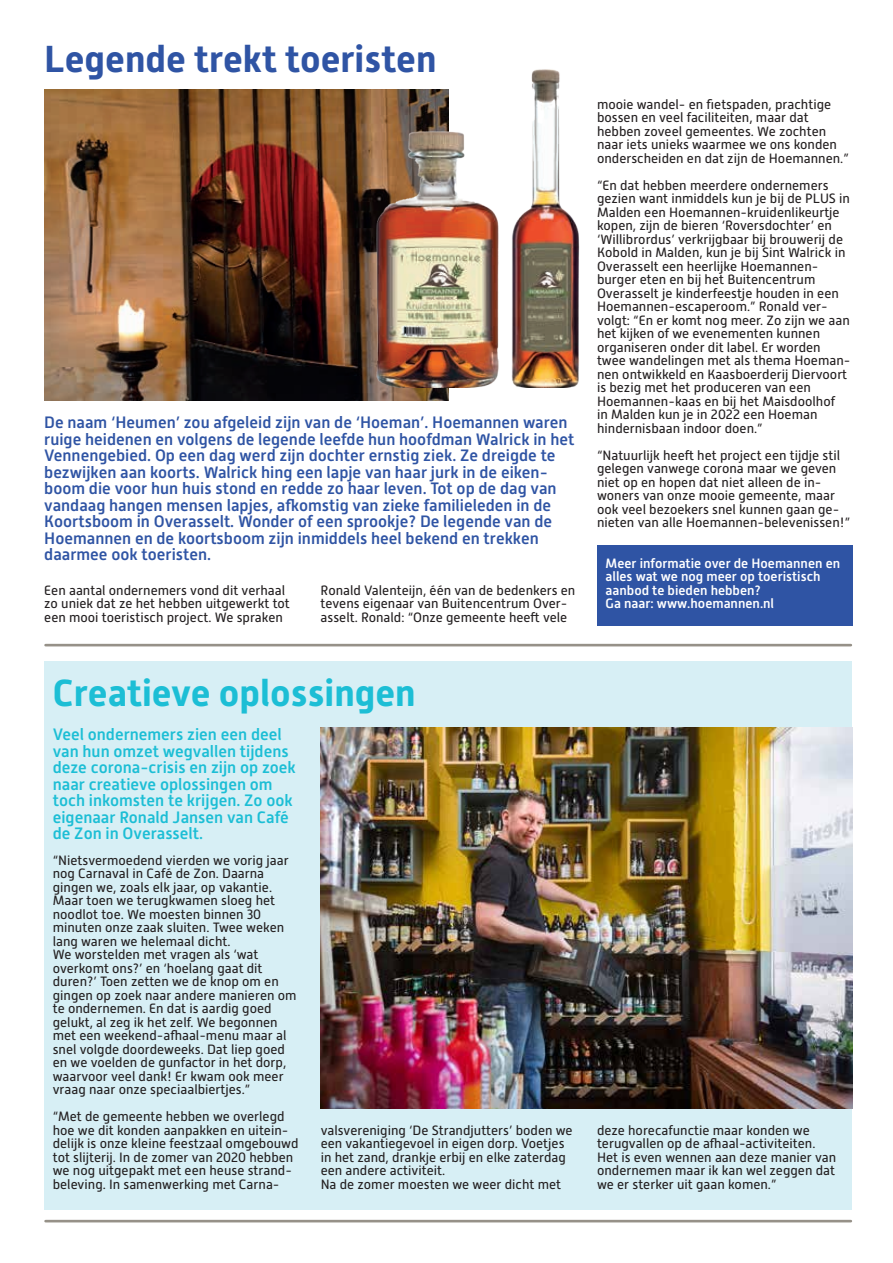
<style>
.page{position:relative;width:893px;height:1263px;background:#fff}
.page>*{position:absolute;margin:0;border:0;box-sizing:border-box;transform-origin:0 0}
.t1{font:700 37.5px "Alwyn New";color:#2f54a4}
.t2{font:700 37.5px "Alwyn New";color:#1cbed5}
.t3{font:500 16.5px/16.5px "Alwyn New";color:#2f54a4}
.t4{font:500 16.5px/16.5px "Alwyn New";color:#1cbed5}
.t5{font:13.5px/13.5px "Alwyn New";color:#231f20}
.t6{font:500 13.5px/13.5px "Alwyn New";color:#fff}
</style>
<div class="page">
<div style="left:44px;top:661px;width:808px;height:548px;background:#d7eff5"></div>
<img style="left:44px;top:90px;width:404px;height:310px">
<img style="left:354px;top:69px;width:226px;height:319px">
<img style="left:321px;top:728px;width:531px;height:380px">
<hr style="left:46px;top:1220px;width:805px;height:2px;background:#969188">
<div style="left:597px;top:545px;width:255px;height:81px;background:#2f54a4"></div>
<hr style="left:46px;top:644px;width:805px;height:2px;background:#969188">
<h1 class="t1" style="left:44px;top:37px;width:394px">Legende trekt toeristen</h1>
<p class="t3" style="left:44px;top:415px;width:532px">De naam ‘Heumen’ zou afgeleid zijn van de ‘Hoeman’. Hoemannen waren ruige heidenen en volgens de legende leefde hun hoofdman Walrick in het Vennengebied. Op een dag werd zijn dochter ernstig ziek. Ze dreigde te bezwijken aan koorts. Walrick hing een lapje van haar jurk in de eiken&shy;boom die voor hun huis stond en redde zo haar leven. Tot op de dag van vandaag hangen mensen lapjes, afkomstig van zieke familieleden in de Koortsboom in Overasselt. Wonder of een sprookje? De legende van de Hoemannen en de koortsboom zijn inmiddels heel bekend en trekken daarmee ook toeristen.</p>
<p class="t5" style="left:44px;top:583px;width:247px">Een aantal ondernemers vond dit verhaal zo uniek dat ze het hebben uitgewerkt tot een mooi toeristisch project. We spraken</p>
<p class="t5" style="left:321px;top:583px;width:256px">Ronald Valenteijn, één van de bedenkers en tevens eigenaar van Buitencentrum Over&shy;asselt. Ronald: “Onze gemeente heeft vele</p>
<h1 class="t2" style="left:53px;top:672px;width:365px">Creatieve oplossingen</h1>
<p class="t4" style="left:53px;top:726px;width:245px">Veel ondernemers zien een deel van hun omzet wegvallen tijdens deze corona-crisis en zijn op zoek naar creatieve oplossingen om toch inkomsten te krijgen. Zo ook eigenaar Ronald Jansen van Café de Zon in Overasselt.</p>
<p class="t5" style="left:597px;top:97px;width:253px">mooie wandel- en fietspaden, prachtige bossen en veel faciliteiten, maar dat hebben zoveel gemeentes. We zochten naar iets unieks waarmee we ons konden onderscheiden en dat zijn de Hoemannen.”</p>
<p class="t5" style="left:597px;top:178px;width:255px">“En dat hebben meerdere ondernemers gezien want inmiddels kun je bij de PLUS in Malden een Hoemannen-kruidenlikeurtje kopen, zijn de bieren ‘Roversdochter’ en ‘Willibrordus’ verkrijgbaar bij brouwerij de Kobold in Malden, kun je bij Sint Walrick in Overasselt een heerlijke Hoemannen&shy;burger eten en bij het Buitencentrum Overasselt je kinderfeestje houden in een Hoemannen-escaperoom.” Ronald ver&shy;volgt: “En er komt nog meer. Zo zijn we aan het kijken of we evenementen kunnen organiseren onder dit label. Er worden twee wandelingen met als thema Hoeman&shy;nen ontwikkeld en Kaasboerderij Diervoort is bezig met het produceren van een Hoemannen-kaas en bij het Maisdoolhof<br>in Malden kun je in 2022 een Hoeman hindernisbaan indoor doen.”</p>
<p class="t5" style="left:597px;top:448px;width:255px">“Natuurlijk heeft het project een tijdje stil gelegen vanwege corona maar we geven niet op en hopen dat niet alleen de in&shy;woners van onze mooie gemeente, maar ook veel bezoekers snel kunnen gaan ge&shy;nieten van alle Hoemannen-belevenissen!”</p>
<p class="t6" style="left:606px;top:556px;width:236px">Meer informatie over de Hoemannen en alles wat we nog meer op toeristisch aanbod te bieden hebben?<br>Ga naar: www.hoemannen.nl</p>
<p class="t5" style="left:53px;top:853px;width:245px">“Nietsvermoedend vierden we vorig jaar nog Carnaval in Café de Zon. Daarna gingen we, zoals elk jaar, op vakantie.<br>Maar toen we terugkwamen sloeg het noodlot toe. We moesten binnen 30 minuten onze zaak sluiten. Twee weken lang waren we helemaal dicht.<br>We worstelden met vragen als ‘wat overkomt ons?’ en ‘hoelang gaat dit duren?’ Toen zetten we de knop om en gingen op zoek naar andere manieren om te ondernemen. En dat is aardig goed gelukt, al zeg ik het zelf. We begonnen met een weekend-afhaal-menu maar al snel volgde doordeweeks. Dat liep goed en we voelden de gunfactor in het dorp, waarvoor veel dank! Er kwam ook meer vraag naar onze speciaalbiertjes.”</p>
<p class="t5" style="left:53px;top:1110px;width:247px">“Met de gemeente hebben we overlegd hoe we dit konden aanpakken en uitein&shy;delijk is onze kleine feestzaal omgebouwd tot slijterij. In de zomer van 2020 hebben we nog uitgepakt met een heuse strand&shy;beleving. In samenwerking met Carna-</p>
<p class="t5" style="left:321px;top:1123px;width:254px">valsvereniging ‘De Strandjutters’ boden we een vakantiegevoel in eigen dorp. Voetjes in het zand, drankje erbij en elke zaterdag een andere activiteit.<br>Na de zomer moesten we weer dicht met</p>
<p class="t5" style="left:597px;top:1123px;width:241px">deze horecafunctie maar konden we terugvallen op de afhaal-activiteiten.<br>Het is even wennen aan deze manier van ondernemen maar ik kan wel zeggen dat we er sterker uit gaan komen.”</p>
</div>
